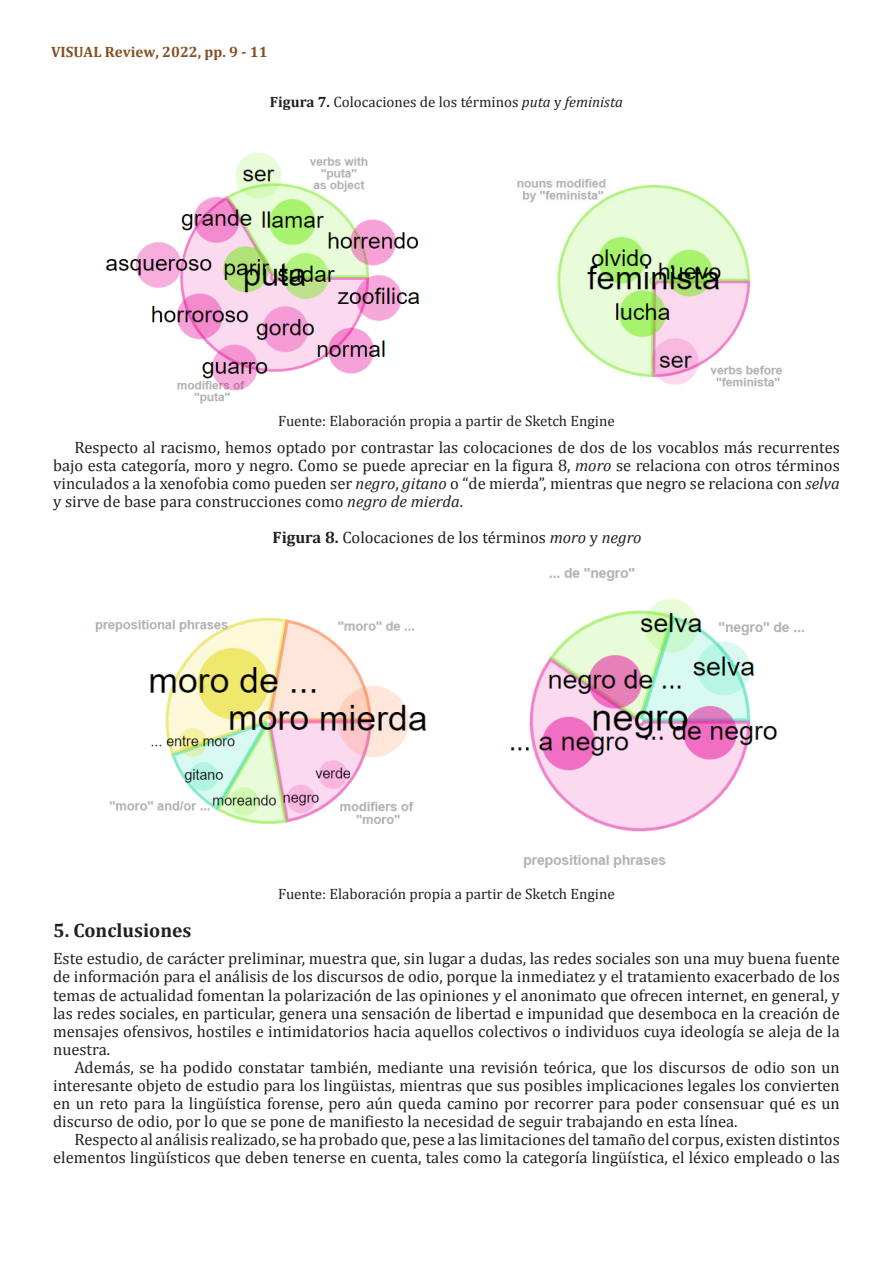
<style>
.page{position:relative;width:893px;height:1263px;background:#fff}
.page>*{position:absolute;margin:0;border:0;box-sizing:border-box;transform-origin:0 0}
.Titulo_1{font:700 19.5px "Cambria";color:#231f20}
.Parrafo-Arranque{font:16.5px/18px "Cambria";color:#231f20;text-align:justify}
.Parrafos-siguientes{font:16.5px/18px "Cambria";color:#231f20;text-align:justify}
.Fuente-Tablas{font:15px "Cambria";color:#231f20}
.t1{font:700 15px "Cambria";color:#845022}
.s1{font-weight:700}
.s2{font-style:italic}
</style>
<div class="page">
<img style="left:105px;top:152px;width:315px;height:252px">
<img style="left:517px;top:178px;width:265px;height:209px">
<img style="left:95px;top:617px;width:332px;height:207px">
<img style="left:510px;top:568px;width:295px;height:300px">
<p class="t1" style="left:51px;top:41px;width:218px">VISUAL Review, 2022, pp. 9 - 11</p>
<p class="Fuente-Tablas" style="left:270px;top:93px;width:355px"><span class="s1">Figura 7.</span> Colocaciones de los términos <span class="s2">puta</span> y <span class="s2">feminista</span></p>
<p class="Fuente-Tablas" style="left:278px;top:412px;width:338px">Fuente: Elaboración propia a partir de Sketch Engine</p>
<p class="Parrafo-Arranque" style="left:53px;top:438px;width:788px;text-indent:21px">Respecto al racismo, hemos optado por contrastar las colocaciones de dos de los vocablos más recurrentes bajo esta categoría, moro y negro. Como se puede apreciar en la figura 8, <span class="s2">moro</span> se relaciona con otros términos vinculados a la xenofobia como pueden ser <span class="s2">negro</span>, <span class="s2">gitano</span> o “de mierda”, mientras que negro se relaciona con <span class="s2">selva </span>y sirve de base para construcciones como <span class="s2">negro de mierda</span>.</p>
<p class="Parrafo-Arranque" style="left:273px;top:528px;width:371px"><span class="s1">Figura 8.</span> Colocaciones de los términos <span class="s2">moro</span> y <span class="s2">negro</span></p>
<p class="Fuente-Tablas" style="left:278px;top:885px;width:338px">Fuente: Elaboración propia a partir de Sketch Engine</p>
<p class="Titulo_1" style="left:53px;top:917px;width:140px">5. Conclusiones</p>
<p class="Parrafo-Arranque" style="left:53px;top:950px;width:788px">Este estudio, de carácter preliminar, muestra que, sin lugar a dudas, las redes sociales son una muy buena fuente de información para el análisis de los discursos de odio, porque la inmediatez y el tratamiento exacerbado de los temas de actualidad fomentan la polarización de las opiniones y el anonimato que ofrecen internet, en general, y las redes sociales, en particular, genera una sensación de libertad e impunidad que desemboca en la creación de mensajes ofensivos, hostiles e intimidatorios hacia aquellos colectivos o individuos cuya ideología se aleja de la nuestra.</p>
<p class="Parrafos-siguientes" style="left:53px;top:1058px;width:788px;text-indent:21px">Además, se ha podido constatar también, mediante una revisión teórica, que los discursos de odio son un interesante objeto de estudio para los lingüistas, mientras que sus posibles implicaciones legales los convierten en un reto para la lingüística forense, pero aún queda camino por recorrer para poder consensuar qué es un discurso de odio, por lo que se pone de manifiesto la necesidad de seguir trabajando en esta línea.</p>
<p class="Parrafos-siguientes" style="left:53px;top:1130px;width:788px;text-align:right">Respecto al análisis realizado, se ha probado que, pese a las limitaciones del tamaño del corpus, existen distintos elementos lingüísticos que deben tenerse en cuenta, tales como la categoría lingüística, el léxico empleado o las</p>
</div>
